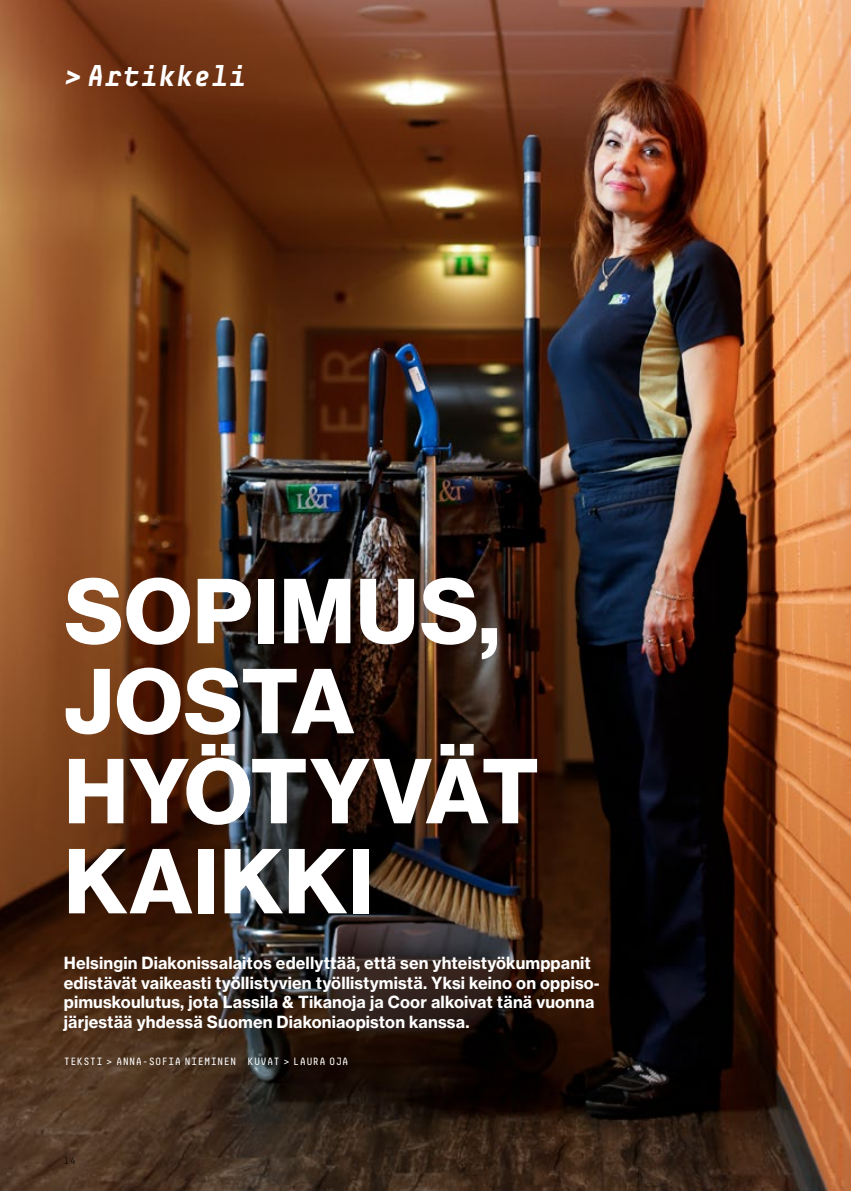
<style>
.page{position:relative;width:851px;height:1191px;background:#fff}
.page>*{position:absolute;margin:0;border:0;box-sizing:border-box;transform-origin:0 0}
.t1{font:90px/90px "N Haas Grotesk DS Std 75 Bd";letter-spacing:.015em;color:#fff}
.t2{font:italic 700 30px "Decima Mono";letter-spacing:-.01em;color:#fff}
.t3{font:16.5px/19.5px "N Haas Grotesk TX Std 75 Bd";letter-spacing:.01em;color:#fff}
.t4{font:10.5px "Decima Mono";letter-spacing:.02em;color:#fff}
.t5{font:300 10.5px "Decima Mono";color:#000}
</style>
<div class="page">
<img style="left:0;top:0;width:850px;height:1191px">
<h2 class="t2" style="left:64px;top:58px;width:183px">&gt; Artikkeli</h2>
<h1 class="t1" style="left:64px;top:568px;width:475px">SOPIMUS,<br>JOSTA<br>HYÖTYVÄT<br>KAIKKI</h1>
<p class="t3" style="left:64px;top:953px;width:537px">Helsingin Diakonissalaitos edellyttää, että sen yhteistyökumppanit edistävät vaikeasti työllistyvien työllistymistä. Yksi keino on oppiso&shy;pimuskoulutus, jota Lassila &amp; Tikanoja ja Coor alkoivat tänä vuonna järjestää yhdessä Suomen Diakoniaopiston kanssa.</p>
<p class="t4" style="left:64px;top:1055px;width:286px">TEKSTI &gt; ANNA-SOFIA NIEMINEN KUVAT &gt; LAURA OJA</p>
<p class="t5" style="left:63px;top:1154px;width:14px">14</p>
</div>
